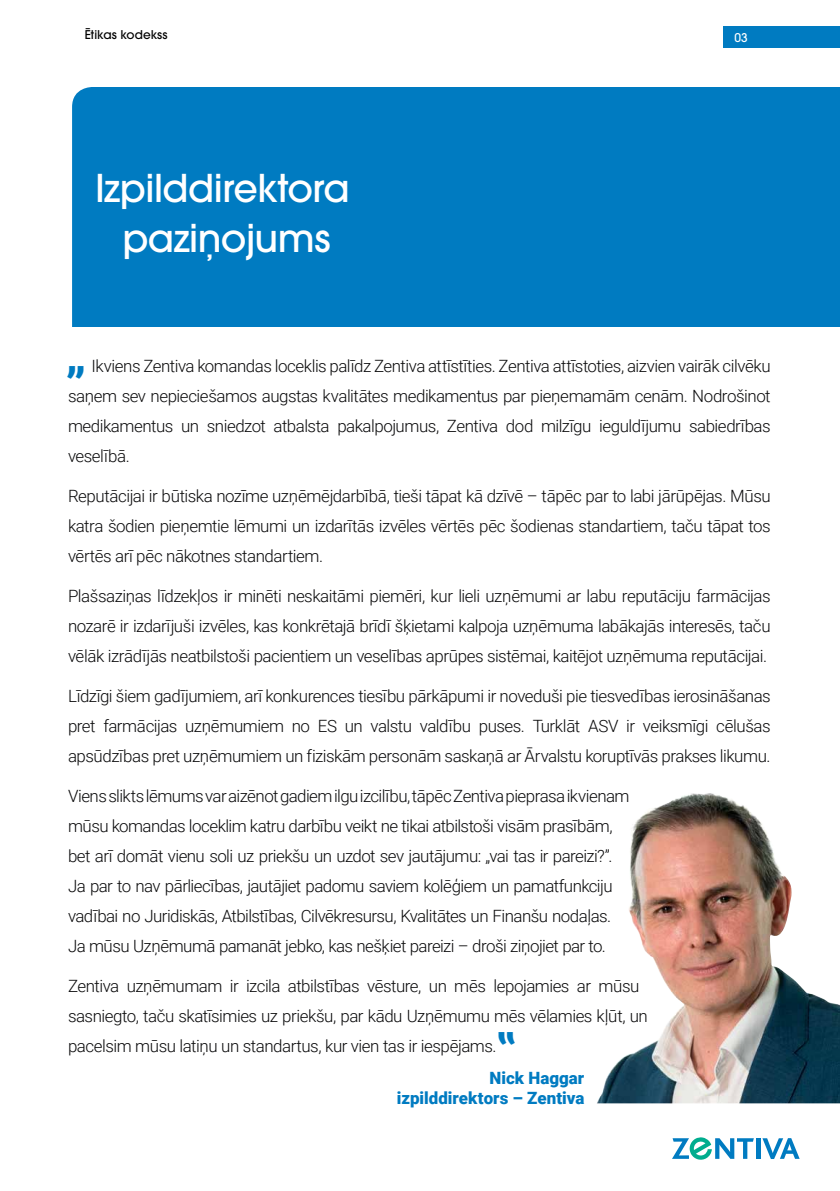
<style>
.page{position:relative;width:840px;height:1191px;background:#fff}
.page>*{position:absolute;margin:0;border:0;box-sizing:border-box;transform-origin:0 0}
.t1{font:900 48px "Roboto";color:#007bc1}
.t2{font:500 38px/50px "ITC Avant Garde Pro";letter-spacing:-.015em;color:#fff;text-align:center}
.t3{font:300 17px/30px "Roboto";letter-spacing:-.03em;color:#0a0a0b;text-align:justify}
.t4{font:900 17px/20.2px "Roboto";color:#007bc1;text-align:right}
.t5{font:500 12px "ITC Avant Garde Pro";letter-spacing:.005em;color:#000}
.t6{font:500 12px "ITC Avant Garde Pro";color:#fff}
</style>
<div class="page">
<svg style="left:756px;top:1138px;width:3px;height:20px"></svg>
<svg style="left:762px;top:1138px;width:37px;height:21px"></svg>
<svg style="left:672px;top:1137px;width:81px;height:23px"></svg>
<div style="left:72px;top:87px;width:767px;height:240px;background:#007bc1"></div>
<img style="left:597px;top:793px;width:242px;height:310px">
<div style="left:722px;top:26px;width:117px;height:22px;background:#007bc1"></div>
<p class="t5" style="left:85px;top:27px;width:84px">Ētikas kodekss</p>
<p class="t6" style="left:734px;top:30px;width:15px">03</p>
<h2 class="t2" style="left:95px;top:163px;width:256px">Izpilddirektora paziņojums</h2>
<p class="t3" style="left:68px;top:350px;width:703px;text-indent:24px">Ikviens Zentiva komandas loceklis palīdz Zentiva attīstīties. Zentiva attīstoties, aizvien vairāk cilvēku saņem sev nepieciešamos augstas kvalitātes medikamentus par pieņemamām cenām. Nodrošinot medikamentus un sniedzot atbalsta pakalpojumus, Zentiva dod milzīgu ieguldījumu sabiedrības veselībā.</p>
<p class="t3" style="left:68px;top:480px;width:703px">Reputācijai ir būtiska nozīme uzņēmējdarbībā, tieši tāpat kā dzīvē – tāpēc par to labi jārūpējas. Mūsu katra šodien pieņemtie lēmumi un izdarītās izvēles vērtēs pēc šodienas standartiem, taču tāpat tos vērtēs arī pēc nākotnes standartiem.</p>
<p class="t3" style="left:68px;top:580px;width:703px">Plašsaziņas līdzekļos ir minēti neskaitāmi piemēri, kur lieli uzņēmumi ar labu reputāciju farmācijas nozarē ir izdarījuši izvēles, kas konkrētajā brīdī šķietami kalpoja uzņēmuma labākajās interesēs, taču vēlāk izrādījās neatbilstoši pacientiem un veselības aprūpes sistēmai, kaitējot uzņēmuma reputācijai.</p>
<p class="t3" style="left:68px;top:680px;width:703px">Līdzīgi šiem gadījumiem, arī konkurences tiesību pārkāpumi ir noveduši pie tiesvedības ierosināšanas pret farmācijas uzņēmumiem no ES un valstu valdību puses. Turklāt ASV ir veiksmīgi cēlušas apsūdzības pret uzņēmumiem un fiziskām personām saskaņā ar Ārvalstu koruptīvās prakses likumu.</p>
<p class="t3" style="left:68px;top:780px;width:562px;text-align:left">Viens slikts lēmums var aizēnot gadiem ilgu izcilību, tāpēc Zentiva pieprasa ikvienam mūsu komandas loceklim katru darbību veikt ne tikai atbilstoši visām prasībām, bet arī domāt vienu soli uz priekšu un uzdot sev jautājumu: „vai tas ir pareizi?”.<br>Ja par to nav pārliecības, jautājiet padomu saviem kolēģiem un pamatfunkciju vadībai no Juridiskās, Atbilstības, Cilvēkresursu, Kvalitātes un Finanšu nodaļas.<br>Ja mūsu Uzņēmumā pamanāt jebko, kas nešķiet pareizi – droši ziņojiet par to.</p>
<p class="t3" style="left:68px;top:970px;width:581px;text-align:left">Zentiva uzņēmumam ir izcila atbilstības vēsture, un mēs lepojamies ar mūsu sasniegto, taču skatīsimies uz priekšu, par kādu Uzņēmumu mēs vēlamies kļūt, un pacelsim mūsu latiņu un standartus, kur vien tas ir iespējams.</p>
<p class="t4" style="left:396px;top:1067px;width:189px">Nick Haggar izpilddirektors – Zentiva</p>
<h1 class="t1" style="left:65px;top:351px;width:22px">”</h1>
</div>
